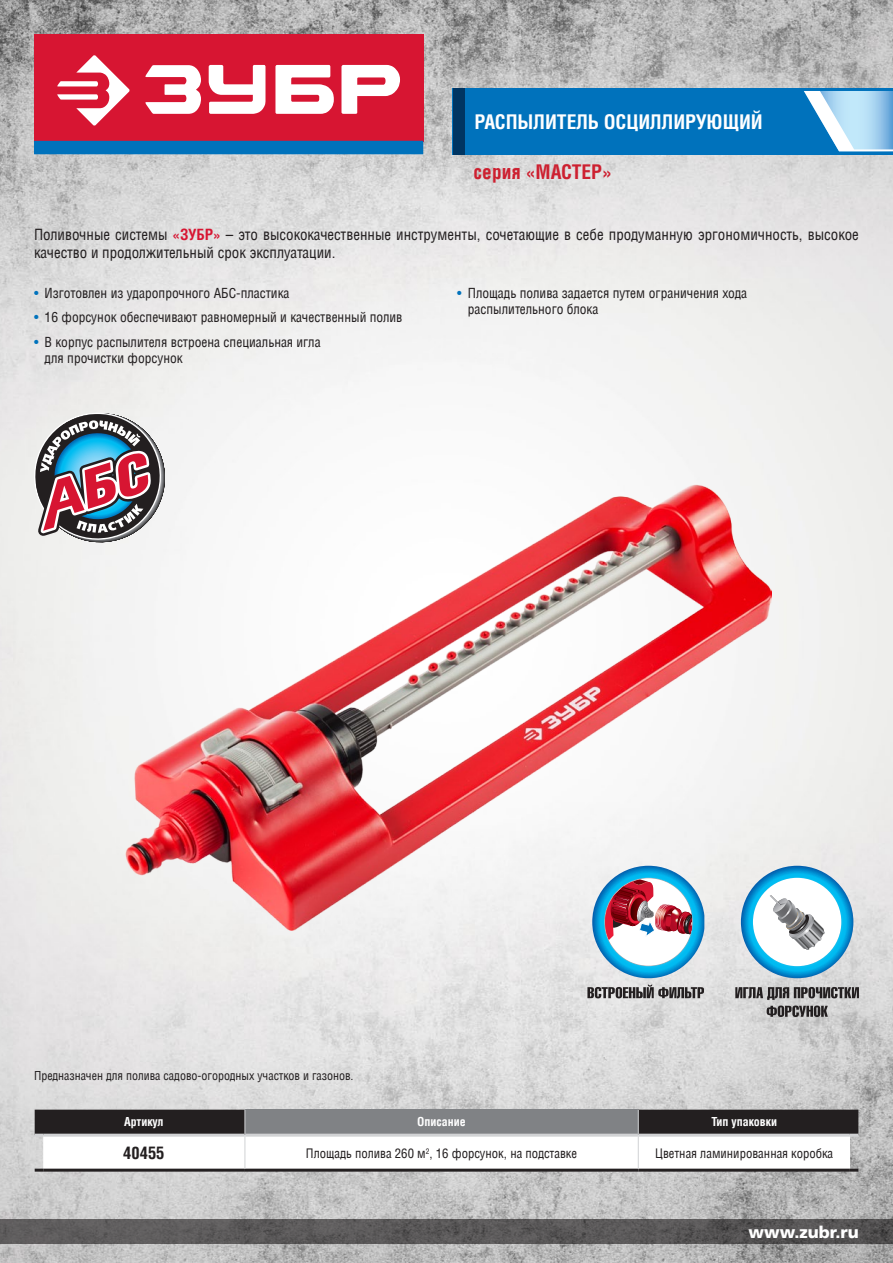
<style>
.page{position:relative;width:893px;height:1263px;background:#fff}
.page>*{position:absolute;margin:0;border:0;box-sizing:border-box;transform-origin:0 0}
.Zagolovok_13{font:700 19.5px "AG Letterica Condensed";color:#fff}
.Zagolovok_14{font:700 19.5px "AG Letterica Condensed";color:#cd2030}
.SAYT{font:700 16.5px "AG Foreigner";color:#fff}
.Tabl_artikul{font:700 16.5px "AG Letterica Condensed";color:#231f20}
.Text_10_pod_Zag_13{font:15px/18px "AG Letterica Condensed";color:#231f20}
.Text_9_Fishka{font:13.5px/16.2px "AG Letterica Condensed";color:#231f20}
.Tabl_tekst{font:12.75px "AG Letterica Condensed";color:#231f20}
.Tekst__primenenie{font:12px "AG Letterica Condensed";color:#231f20}
.Tabl_shapka{font:700 12px "AG Letterica Condensed";color:#fff}
.s1{font-weight:700;color:#d71532}
.s2{color:#0072bc}
</style>
<div class="page">
<img style="left:0;top:0;width:893px;height:1263px">
<div style="left:34px;top:34px;width:389px;height:108px;background:#d71532"></div>
<svg style="left:57px;top:55px;width:73px;height:71px"></svg>
<svg style="left:145px;top:65px;width:255px;height:49px"></svg>
<div style="left:34px;top:141px;width:389px;height:13px;background:#0072bc"></div>
<div style="left:453px;top:88px;width:440px;height:66px;background:#0072bc"></div>
<div style="left:453px;top:88px;width:11px;height:66px;background:#003562"></div>
<svg style="left:804px;top:91px;width:89px;height:60px"></svg>
<svg style="left:0;top:1219px;width:893px;height:25px;background:#595758"></svg>
<svg style="left:35px;top:1110px;width:823px;height:61px"></svg>
<hr style="left:638px;top:1135px;width:1px;height:33px;background:#d1d2d4">
<svg style="left:28px;top:407px;width:140px;height:139px"></svg>
<svg style="left:741px;top:866px;width:112px;height:112px"></svg>
<svg style="left:735px;top:987px;width:124px;height:30px;background:#959494"></svg>
<svg style="left:592px;top:930px;width:112px;height:48px"></svg>
<svg style="left:587px;top:984px;width:117px;height:14px;background:#838182"></svg>
<img style="left:125px;top:485px;width:647px;height:445px">
<p class="Zagolovok_13" style="left:475px;top:110px;width:290px">РАСПЫЛИТЕЛЬ ОСЦИЛЛИРУЮЩИЙ</p>
<p class="Zagolovok_14" style="left:474px;top:160px;width:140px">серия «МАСТЕР»</p>
<p class="Text_10_pod_Zag_13" style="left:34px;top:225px;width:826px">Поливочные системы <span class="s1">«ЗУБР»</span> – это высококачественные инструменты, сочетающие в себе продуманную эргономичность, высокое качество и продолжительный срок эксплуатации.</p>
<p class="Text_9_Fishka" style="left:34px;top:285px;width:257px"><span class="s2">•</span> Изготовлен из ударопрочного AБC-пластика</p>
<p class="Text_9_Fishka" style="left:34px;top:309px;width:370px"><span class="s2">•</span> 16 форсунок обеспечивают равномерный и качественный полив</p>
<p class="Text_9_Fishka" style="left:45px;top:334px;width:278px;text-indent:-11px"><span class="s2">•</span> В корпус распылителя встроена специальная игла для прочистки форсунок</p>
<p class="Text_9_Fishka" style="left:468px;top:285px;width:281px;text-indent:-11px"><span class="s2">•</span> Площадь полива задается путем ограничения хода распылительного блока</p>
<p class="Tekst__primenenie" style="left:34px;top:1069px;width:321px">Предназначен для полива садово-огородных участков и газонов.</p>
<p class="Tabl_shapka" style="left:124px;top:1115px;width:41px">Артикул</p>
<p class="Tabl_shapka" style="left:417px;top:1115px;width:50px">Описание</p>
<p class="Tabl_shapka" style="left:711px;top:1115px;width:67px">Тип упаковки</p>
<p class="Tabl_artikul" style="left:123px;top:1143px;width:43px">40455</p>
<p class="Tabl_tekst" style="left:306px;top:1145px;width:273px">Площадь полива 260 м<sup>2</sup>, 16 форсунок, на подставке</p>
<p class="Tabl_tekst" style="left:655px;top:1145px;width:180px">Цветная ламинированная коробка</p>
<p class="SAYT" style="left:749px;top:1223px;width:112px">www.zubr.ru</p>
</div>
